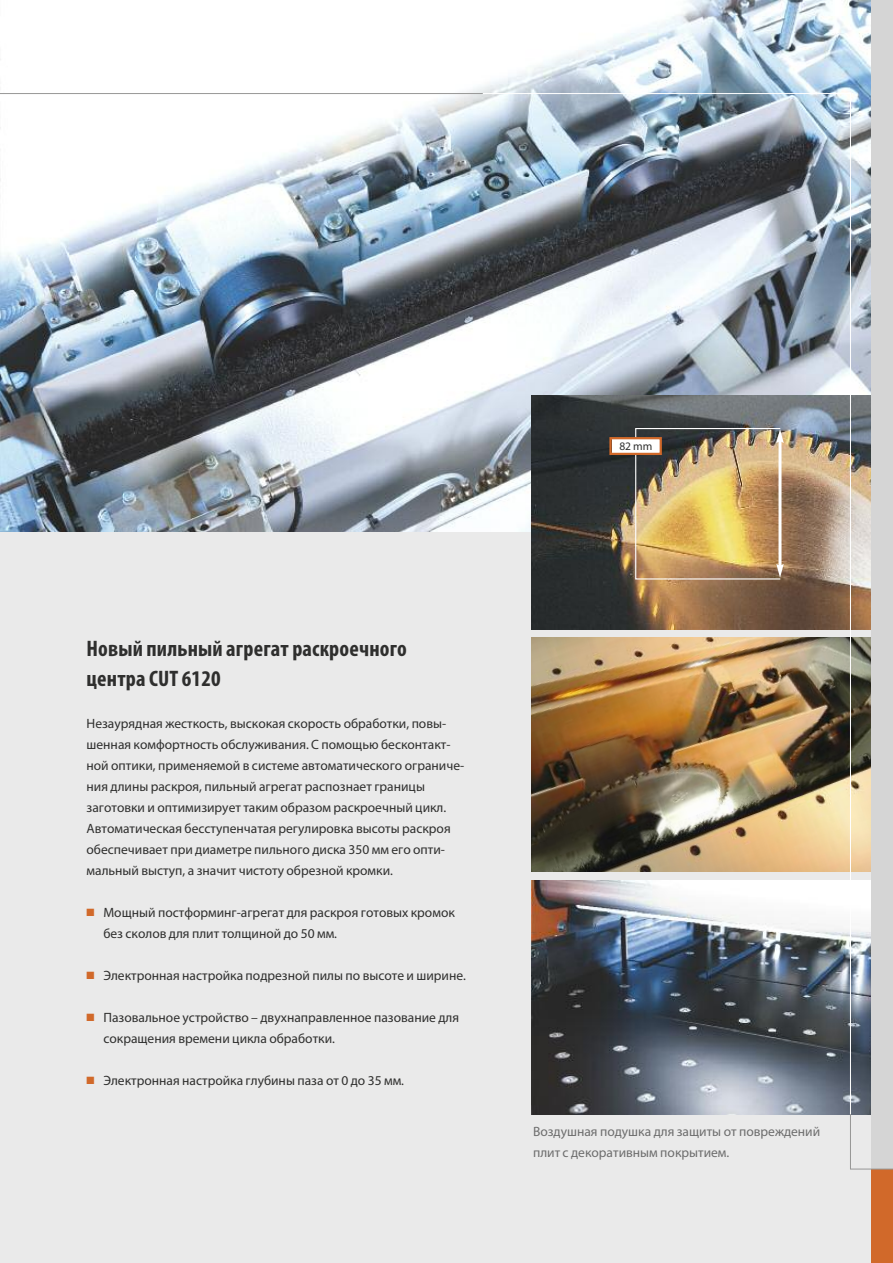
<style>
.page{position:relative;width:893px;height:1263px;background:#fff}
.page>*{position:absolute;margin:0;border:0;box-sizing:border-box;transform-origin:0 0}
.t1{font:700 condensed 22.5px/30px "Myriad Pro";letter-spacing:.01em;color:#2f2f2e}
.t2{font:13.5px/21px "Myriad Pro";color:#2f2f2e}
.t3{font:13.5px/21px "Myriad Pro";color:#6d6d6d}
.t4{font:11.55px "Myriad Pro";color:#2f2f2e}
.s1{color:#d1692a}
</style>
<div class="page">
<img style="left:0;top:0;width:872px;height:531px">
<div style="left:0;top:531px;width:893px;height:732px;background:#eaeaea"></div>
<hr style="left:0;top:93px;width:483px;height:1px;background:#979796">
<img style="left:851px;top:638px;width:21px;height:234px">
<img style="left:851px;top:395px;width:21px;height:234px">
<img style="left:851px;top:880px;width:21px;height:233px">
<div style="left:872px;top:0;width:21px;height:1263px;background:#d5d5d5"></div>
<div style="left:872px;top:1169px;width:21px;height:94px;background:#d1692a"></div>
<img style="left:482px;top:93px;width:369px;height:1022px">
<svg style="left:850px;top:1113px;width:43px;height:57px"></svg>
<div style="left:612px;top:439px;width:48px;height:14px;background:#fff"></div>
<div style="left:609px;top:437px;width:53px;height:18px;border:2px solid #d1692a"></div>
<p class="t4" style="left:619px;top:441px;width:35px">82 mm</p>
<h1 class="t1" style="left:87px;top:636px;width:322px">Новый пильный агрегат раскроечного центра CUT 6120</h1>
<p class="t2" style="left:87px;top:714px;width:379px">Незаурядная жесткость, выскокая скорость обработки, повы&shy;шенная комфортность обслуживания. С помощью бесконтакт&shy;ной оптики, применяемой в системе автоматического ограниче&shy;ния длины раскроя, пильный агрегат распознает границы заготовки и оптимизирует таким образом раскроечный цикл.<br>Автоматическая бесступенчатая регулировка высоты раскроя обеспечивает при диаметре пильного диска 350 мм его опти&shy;мальный выступ, а значит чистоту обрезной кромки.</p>
<p class="t2" style="left:103px;top:903px;width:353px;text-indent:-17px"><span class="s1">■</span> Мощный постформинг-агрегат для раскроя готовых кромок без сколов для плит толщиной до 50 мм.</p>
<p class="t2" style="left:87px;top:966px;width:381px"><span class="s1">■</span> Электронная настройка подрезной пилы по высоте и ширине.</p>
<p class="t2" style="left:103px;top:1008px;width:357px;text-indent:-17px"><span class="s1">■</span> Пазовальное устройство – двухнаправленное пазование для сокращения времени цикла обработки.</p>
<p class="t2" style="left:87px;top:1071px;width:319px"><span class="s1">■</span> Электронная настройка глубины паза от 0 до 35 мм.</p>
<p class="t3" style="left:533px;top:1122px;width:289px">Воздушная подушка для защиты от повреждений плит с декоративным покрытием.</p>
</div>
